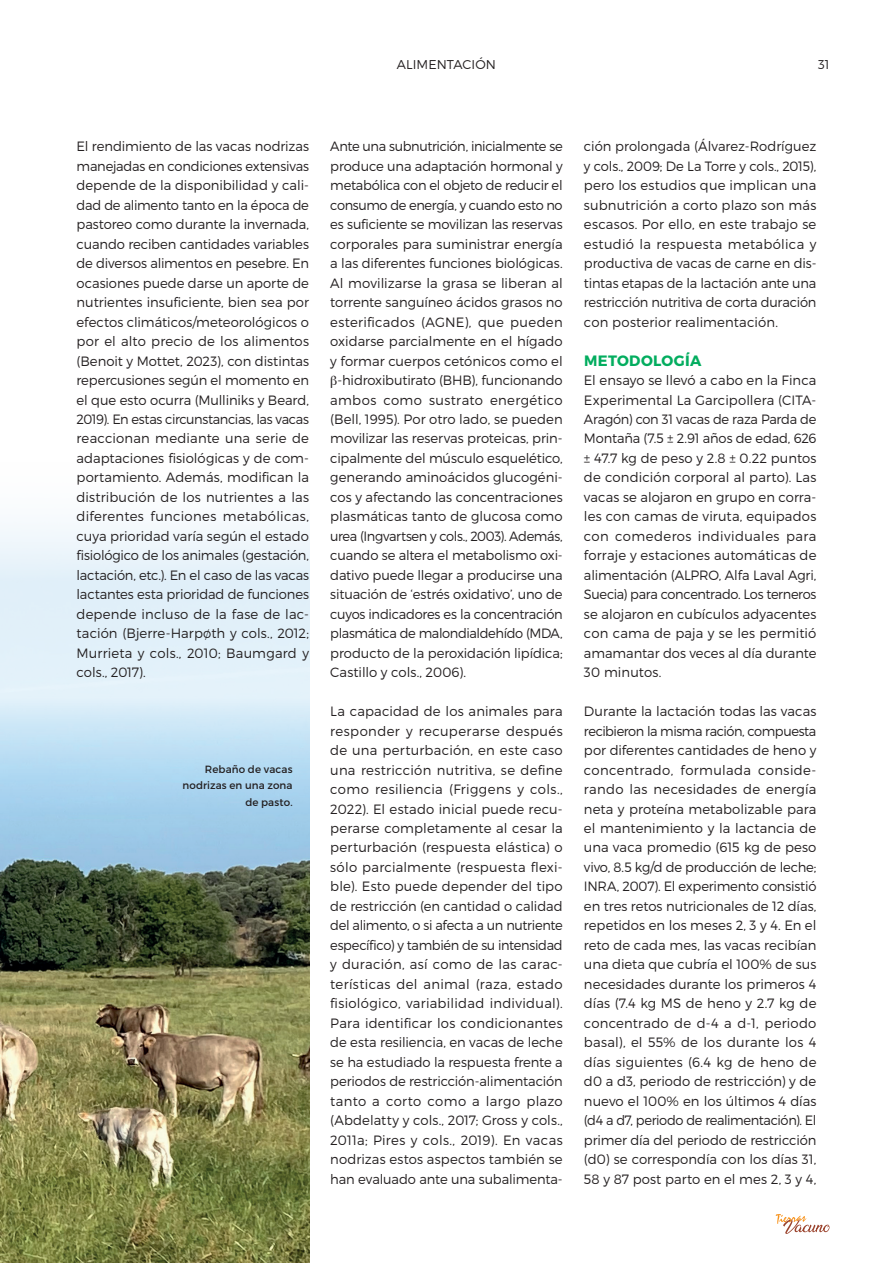
<style>
.page{position:relative;width:893px;height:1263px;background:#fff}
.page>*{position:absolute;margin:0;border:0;box-sizing:border-box;transform-origin:0 0}
.T-ladillo{font:700 15px "Montserrat";letter-spacing:.025em;color:#03ad5f}
.T-text{font:300 13.5px/19.5px "Montserrat";letter-spacing:-.005em;color:#231f20;text-align:justify}
.T-text-2{font:300 13.5px "Montserrat";letter-spacing:-.03em;color:#231f20;scale:.96 1}
.T-text-3{font:300 13.5px "Montserrat";letter-spacing:-.03em;color:#231f20}
.T-text-4{font:300 13.5px "Montserrat";letter-spacing:-.025em;color:#231f20}
.T-text-5{font:300 13.5px "Montserrat";letter-spacing:.02em;color:#231f20}
.T-text-6{font:300 13.5px "Montserrat";letter-spacing:.025em;color:#231f20}
.t1{font:300 12.75px "Montserrat";letter-spacing:.005em;color:#231f20}
.T-peu{font:10.5px/16.5px "Montserrat";letter-spacing:.015em;color:#231f20;text-align:right}
</style>
<div class="page">
<img style="left:0;top:911px;width:309px;height:352px">
<svg style="left:0;top:525px;width:310px;height:386px;background:#bbd3de"></svg>
<svg style="left:776px;top:1214px;width:54px;height:20px"></svg>
<p class="t1" style="left:397px;top:57px;width:101px">ALIMENTACIÓN</p>
<p class="t1" style="left:818px;top:57px;width:13px">31</p>
<p class="T-text" style="left:77px;top:137px;width:234px">El rendimiento de las vacas nodrizas manejadas en condiciones extensivas depende de la disponibilidad y cali&shy;dad de alimento tanto en la época de pastoreo como durante la invernada, cuando reciben cantidades variables de diversos alimentos en pesebre. En ocasiones puede darse un aporte de nutrientes insuficiente, bien sea por efectos climáticos/meteorológicos o por el alto precio de los alimentos (Benoit y Mottet, 2023), con distintas repercusiones según el momento en el que esto ocurra (Mulliniks y Beard, 2019). En estas circunstancias, las vacas reaccionan mediante una serie de adaptaciones fisiológicas y de com&shy;portamiento. Además, modifican la distribución de los nutrientes a las diferentes funciones metabólicas, cuya prioridad varía según el estado fisiológico de los animales (gestación, lactación, etc.). En el caso de las vacas lactantes esta prioridad de funciones depende incluso de la fase de lac&shy;tación (Bjerre-Harpøth y cols., 2012; Murrieta y cols., 2010; Baumgard y cols., 2017).</p>
<p class="T-text-3" style="left:330px;top:138px;width:234px">Ante una subnutrición, inicialmente se</p>
<p class="T-text" style="left:330px;top:156px;width:234px">produce una adaptación hormonal y</p>
<p class="T-text-4" style="left:330px;top:177px;width:234px">metabólica con el objeto de reducir el</p>
<p class="T-text-2" style="left:330px;top:197px;width:244px">consumo de energía, y cuando esto no</p>
<p class="T-text" style="left:330px;top:214px;width:234px">es suficiente se movilizan las reservas</p>
<p class="T-text" style="left:330px;top:234px;width:234px">corporales para suministrar energía</p>
<p class="T-text" style="left:330px;top:253px;width:234px">a las diferentes funciones biológicas.</p>
<p class="T-text" style="left:330px;top:273px;width:234px">Al movilizarse la grasa se liberan al</p>
<p class="T-text" style="left:330px;top:292px;width:234px">torrente sanguíneo ácidos grasos no</p>
<p class="T-text-5" style="left:330px;top:314px;width:234px">esterificados (AGNE), que pueden</p>
<p class="T-text" style="left:330px;top:331px;width:234px">oxidarse parcialmente en el hígado</p>
<p class="T-text" style="left:330px;top:351px;width:234px">y formar cuerpos cetónicos como el</p>
<p class="T-text" style="left:337px;top:370px;width:227px">-hidroxibutirato (BHB), funcionando</p>
<p class="T-text-6" style="left:330px;top:391px;width:234px">ambos como sustrato energético</p>
<p class="T-text" style="left:330px;top:409px;width:234px">(Bell, 1995). Por otro lado, se pueden</p>
<p class="T-text" style="left:330px;top:429px;width:234px">movilizar las reservas proteicas, prin-</p>
<p class="T-text" style="left:330px;top:448px;width:234px">cipalmente del músculo esquelético,</p>
<p class="T-text" style="left:330px;top:468px;width:234px">generando aminoácidos glucogéni-</p>
<p class="T-text" style="left:330px;top:487px;width:234px">cos y afectando las concentraciones</p>
<p class="T-text" style="left:330px;top:507px;width:234px">plasmáticas tanto de glucosa como</p>
<p class="T-text-2" style="left:330px;top:528px;width:244px">urea (Ingvartsen y cols., 2003). Además,</p>
<p class="T-text" style="left:330px;top:546px;width:234px">cuando se altera el metabolismo oxi-</p>
<p class="T-text" style="left:330px;top:565px;width:234px">dativo puede llegar a producirse una</p>
<p class="T-text" style="left:330px;top:584px;width:234px">situación de ‘estrés oxidativo’, uno de</p>
<p class="T-text" style="left:330px;top:604px;width:234px">cuyos indicadores es la concentración</p>
<p class="T-text-2" style="left:330px;top:625px;width:244px">plasmática de malondialdehído (MDA,</p>
<p class="T-text" style="left:330px;top:643px;width:234px">producto de la peroxidación lipídica;</p>
<p class="T-text" style="left:330px;top:662px;width:137px">Castillo y cols., 2006).</p>
<p class="T-text" style="left:330px;top:701px;width:234px">La capacidad de los animales para responder y recuperarse después de una perturbación, en este caso una restricción nutritiva, se define como resiliencia (Friggens y cols., 2022). El estado inicial puede recu&shy;perarse completamente al cesar la perturbación (respuesta elástica) o sólo parcialmente (respuesta flexi&shy;ble). Esto puede depender del tipo de restricción (en cantidad o calidad del alimento, o si afecta a un nutriente específico) y también de su intensidad y duración, así como de las carac&shy;terísticas del animal (raza, estado fisiológico, variabilidad individual).<br>Para identificar los condicionantes de esta resiliencia, en vacas de leche se ha estudiado la respuesta frente a periodos de restricción-alimentación tanto a corto como a largo plazo (Abdelatty y cols., 2017; Gross y cols., 2011a; Pires y cols., 2019). En vacas nodrizas estos aspectos también se han evaluado ante una subalimenta-</p>
<p class="T-peu" style="left:182px;top:761px;width:112px">Rebaño de vacas nodrizas en una zona de pasto.</p>
<p class="T-text" style="left:584px;top:137px;width:234px">ción prolongada (Álvarez-Rodríguez y cols., 2009; De La Torre y cols., 2015), pero los estudios que implican una subnutrición a corto plazo son más escasos. Por ello, en este trabajo se estudió la respuesta metabólica y productiva de vacas de carne en dis&shy;tintas etapas de la lactación ante una restricción nutritiva de corta duración con posterior realimentación.</p>
<p class="T-ladillo" style="left:584px;top:351px;width:119px">METODOLOGÍA</p>
<p class="T-text" style="left:584px;top:370px;width:234px">El ensayo se llevó a cabo en la Finca Experimental La Garcipollera (CITA-Aragón) con 31 vacas de raza Parda de Montaña (7.5 ± 2.91 años de edad, 626 ± 47.7 kg de peso y 2.8 ± 0.22 puntos de condición corporal al parto). Las vacas se alojaron en grupo en corra&shy;les con camas de viruta, equipados con comederos individuales para forraje y estaciones automáticas de alimentación (ALPRO, Alfa Laval Agri, Suecia) para concentrado. Los terneros se alojaron en cubículos adyacentes con cama de paja y se les permitió amamantar dos veces al día durante 30 minutos.</p>
<p class="T-text" style="left:584px;top:701px;width:234px">Durante la lactación todas las vacas recibieron la misma ración, compuesta por diferentes cantidades de heno y concentrado, formulada conside&shy;rando las necesidades de energía neta y proteína metabolizable para el mantenimiento y la lactancia de una vaca promedio (615 kg de peso vivo, 8.5 kg/d de producción de leche; INRA, 2007). El experimento consistió en tres retos nutricionales de 12 días, repetidos en los meses 2, 3 y 4. En el reto de cada mes, las vacas recibían una dieta que cubría el 100% de sus necesidades durante los primeros 4 días (7.4 kg MS de heno y 2.7 kg de concentrado de d-4 a d-1, periodo basal), el 55% de los durante los 4 días siguientes (6.4 kg de heno de d0 a d3, periodo de restricción) y de nuevo el 100% en los últimos 4 días (d4 a d7, periodo de realimentación). El primer día del periodo de restricción (d0) se correspondía con los días 31, 58 y 87 post parto en el mes 2, 3 y 4,</p>
</div>
